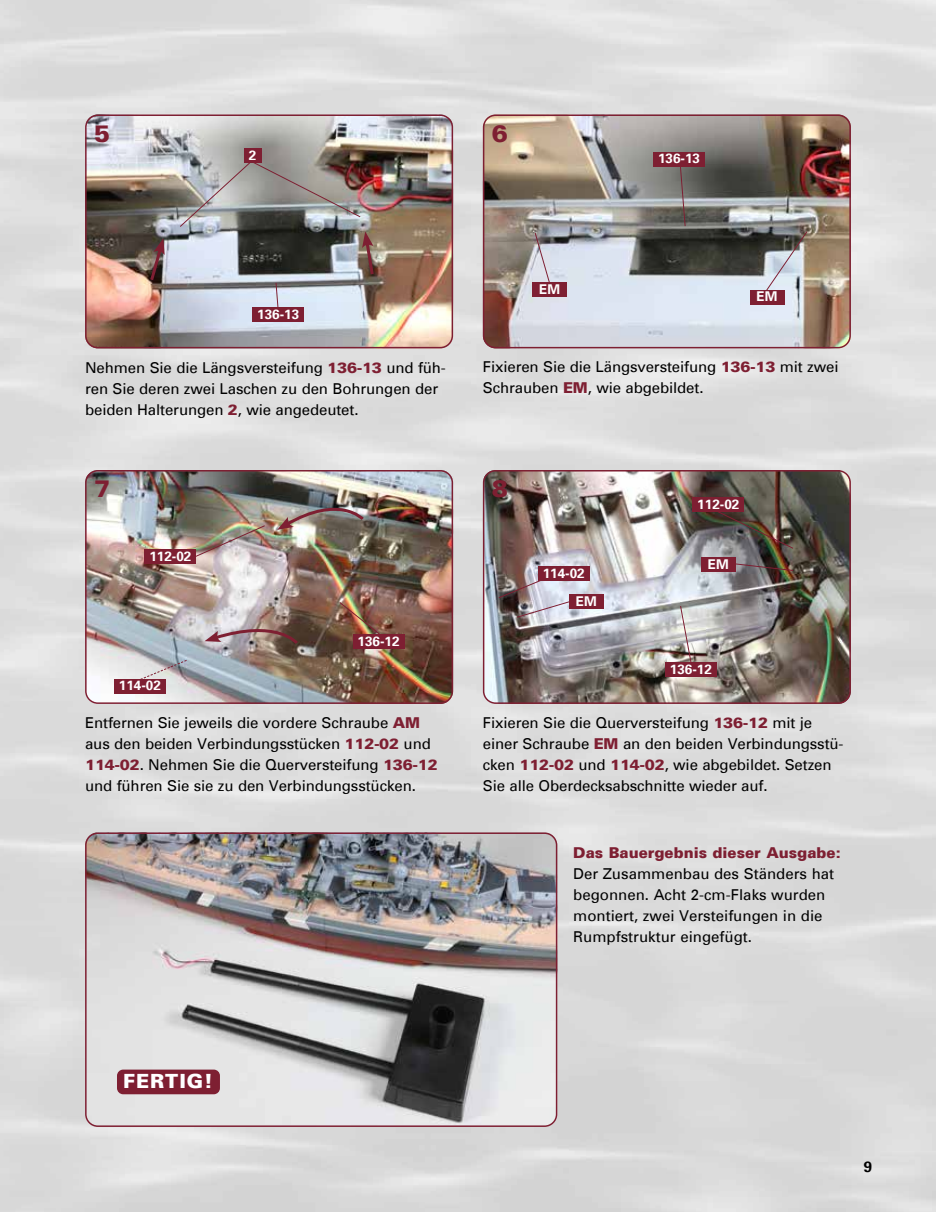
<style>
.page{position:relative;width:936px;height:1212px;background:#fff}
.page>*{position:absolute;margin:0;border:0;box-sizing:border-box;transform-origin:0 0}
.t1{font:900 24px "Univers";color:#7e1f32}
.t2{font:900 19.65px "Univers";letter-spacing:.05em;color:#fff}
.t3{font:15px/21px "Univers";letter-spacing:-.01em;color:#000}
.t4{font:900 15px "Univers";color:#7e1f32}
.t5{font:700 15px "Univers";color:#000}
.t6{font:700 13.5px "Univers";color:#fff}
.s1{font-weight:900;color:#7e1f32}
</style>
<div class="page">
<img style="left:0;top:0;width:935px;height:1212px">
<img style="left:85px;top:832px;width:472px;height:295px">
<div style="left:85px;top:832px;width:472px;height:295px;border:2px solid #7e1f32;border-radius:12px"></div>
<div style="left:117px;top:1069px;width:103px;height:25px;background:#7e1f32;border-radius:6px"></div>
<img style="left:483px;top:114px;width:367px;height:234px">
<div style="left:483px;top:114px;width:367px;height:234px;border:2px solid #7e1f32;border-radius:12px"></div>
<img style="left:85px;top:114px;width:368px;height:234px">
<div style="left:85px;top:114px;width:368px;height:234px;border:2px solid #7e1f32;border-radius:12px"></div>
<img style="left:483px;top:470px;width:367px;height:234px">
<div style="left:483px;top:470px;width:367px;height:234px;border:2px solid #7e1f32;border-radius:12px"></div>
<img style="left:85px;top:470px;width:368px;height:234px">
<div style="left:85px;top:470px;width:368px;height:234px;border:2px solid #7e1f32;border-radius:12px"></div>
<div style="left:244px;top:148px;width:17px;height:15px;background:#7e1f32"></div>
<svg style="left:148px;top:238px;width:17px;height:45px"></svg>
<img style="left:179px;top:153px;width:196px;height:169px">
<svg style="left:679px;top:166px;width:7px;height:61px"></svg>
<div style="left:653px;top:152px;width:51px;height:14px;background:#7e1f32"></div>
<svg style="left:534px;top:232px;width:19px;height:50px"></svg>
<div style="left:532px;top:282px;width:34px;height:15px;background:#7e1f32"></div>
<svg style="left:765px;top:231px;width:43px;height:60px;background:#a5a7aa"></svg>
<div style="left:750px;top:290px;width:34px;height:15px;background:#7e1f32"></div>
<img style="left:188px;top:525px;width:78px;height:35px">
<div style="left:145px;top:549px;width:51px;height:15px;background:#7e1f32"></div>
<svg style="left:133px;top:659px;width:54px;height:24px"></svg>
<div style="left:114px;top:679px;width:51px;height:14px;background:#7e1f32"></div>
<svg style="left:204px;top:619px;width:96px;height:27px;background:#a18a89"></svg>
<img style="left:277px;top:494px;width:88px;height:36px">
<img style="left:338px;top:601px;width:46px;height:37px">
<div style="left:353px;top:634px;width:51px;height:15px;background:#7e1f32"></div>
<div style="left:538px;top:566px;width:51px;height:15px;background:#7e1f32"></div>
<img style="left:706px;top:505px;width:88px;height:44px">
<div style="left:692px;top:497px;width:51px;height:15px;background:#7e1f32"></div>
<svg style="left:679px;top:605px;width:14px;height:57px"></svg>
<div style="left:665px;top:662px;width:51px;height:15px;background:#7e1f32"></div>
<svg style="left:497px;top:575px;width:78px;height:43px;background:#a2969d"></svg>
<div style="left:569px;top:594px;width:34px;height:15px;background:#7e1f32"></div>
<svg style="left:735px;top:562px;width:59px;height:9px"></svg>
<div style="left:701px;top:557px;width:34px;height:15px;background:#7e1f32"></div>
<h1 class="t1" style="left:94px;top:122px;width:18px">5</h1>
<h1 class="t1" style="left:492px;top:122px;width:18px">6</h1>
<p class="t6" style="left:249px;top:149px;width:9px">2</p>
<p class="t6" style="left:658px;top:153px;width:44px">136-13</p>
<p class="t6" style="left:257px;top:309px;width:44px">136-13</p>
<p class="t6" style="left:539px;top:283px;width:22px">EM</p>
<p class="t6" style="left:756px;top:291px;width:22px">EM</p>
<p class="t3" style="left:85px;top:358px;width:362px">Nehmen Sie die Längsversteifung <span class="s1">136-13</span> und füh&shy;ren Sie deren zwei Laschen zu den Bohrungen der beiden Halterungen <span class="s1">2</span>, wie angedeutet.</p>
<p class="t3" style="left:483px;top:358px;width:357px">Fixieren Sie die Längsversteifung <span class="s1">136-13</span> mit zwei<br>Schrauben <span class="s1">EM</span>, wie abgebildet.</p>
<h1 class="t1" style="left:94px;top:478px;width:18px">7</h1>
<h1 class="t1" style="left:492px;top:478px;width:18px">8</h1>
<p class="t6" style="left:149px;top:551px;width:44px">112-02</p>
<p class="t6" style="left:119px;top:680px;width:44px">114-02</p>
<p class="t6" style="left:357px;top:635px;width:44px">136-12</p>
<p class="t6" style="left:542px;top:568px;width:44px">114-02</p>
<p class="t6" style="left:575px;top:596px;width:22px">EM</p>
<p class="t6" style="left:697px;top:498px;width:44px">112-02</p>
<p class="t6" style="left:707px;top:558px;width:22px">EM</p>
<p class="t6" style="left:670px;top:663px;width:44px">136-12</p>
<p class="t3" style="left:85px;top:713px;width:354px">Entfernen Sie jeweils die vordere Schraube <span class="s1">AM </span>aus den beiden Verbindungsstücken <span class="s1">112-02</span> und <span class="s1">114-02</span>. Nehmen Sie die Querversteifung <span class="s1">136-12 </span>und führen Sie sie zu den Verbindungsstücken.</p>
<p class="t3" style="left:483px;top:713px;width:362px">Fixieren Sie die Querversteifung <span class="s1">136-12</span> mit je einer Schraube <span class="s1">EM</span> an den beiden Verbindungsstü&shy;cken <span class="s1">112-02</span> und <span class="s1">114-02</span>, wie abgebildet. Setzen Sie alle Oberdecksabschnitte wieder auf.</p>
<p class="t4" style="left:573px;top:846px;width:269px">Das Bauergebnis dieser Ausgabe:</p>
<p class="t3" style="left:573px;top:865px;width:262px">Der Zusammenbau des Ständers hat begonnen. Acht 2-cm-Flaks wurden montiert, zwei Versteifungen in die<br>Rumpfstruktur eingefügt.</p>
<h2 class="t2" style="left:123px;top:1072px;width:91px">FERTIG!</h2>
<p class="t5" style="left:863px;top:1160px;width:10px">9</p>
</div>
